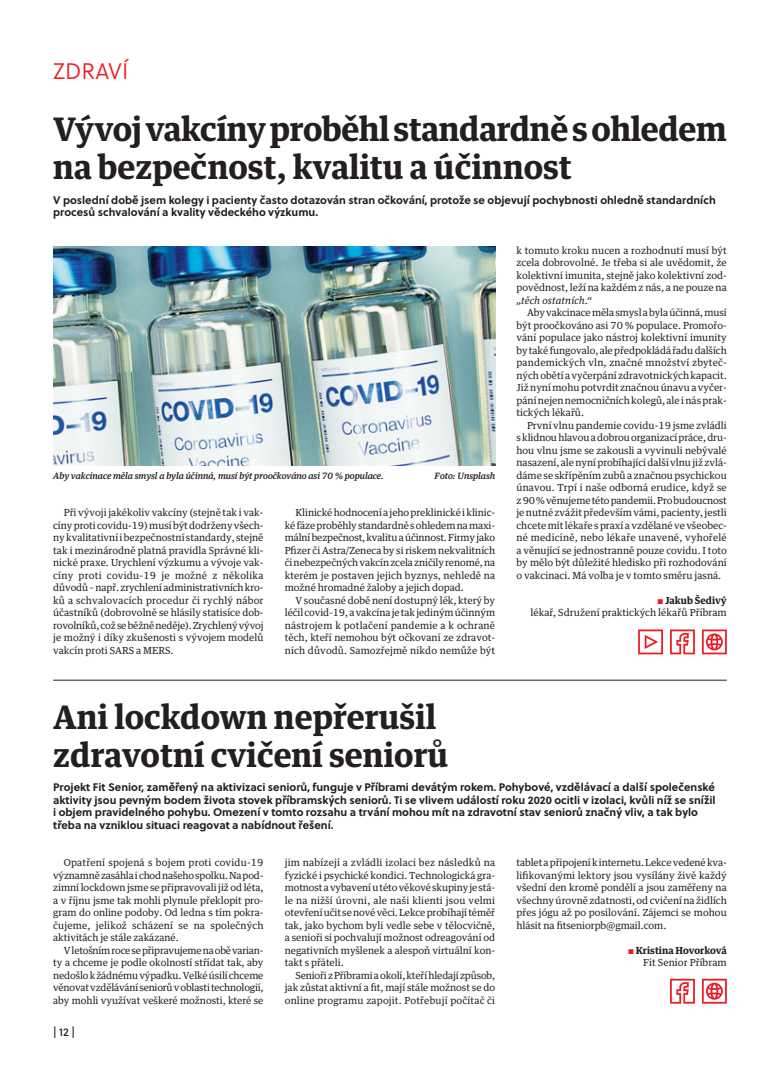
<style>
.page{position:relative;width:780px;height:1088px;background:#fff}
.page>*{position:absolute;margin:0;border:0;box-sizing:border-box;transform-origin:0 0}
.t1{font:700 32.5px/37.5px "Guardian Text Egyp";color:#231f20}
.t2{font:22.5px "Soleil Lt";color:#ed1c24}
.t3{font:11.25px "Soleil Bk";color:#231f20}
.t4{font:700 11px/12.5px "Soleil";color:#231f20}
.t5{font:9.75px/12.5px "Guardian Text Egyp";color:#231f20;text-align:justify}
.t6{font:700 9.75px/12.5px "Guardian Text Egyp";color:#231f20;text-align:right}
.t7{font:italic 9.75px "Guardian Text Egyp";letter-spacing:.015em;color:#231f20}
.t8{font:italic 500 8.75px "Guardian Text Egyp";color:#231f20}
.s1{font-family:"Soleil Bk";font-size:9.62px;color:#ed1c24}
.s2{font-weight:700}
.s3{font-family:"Soleil Bk";font-weight:400;font-size:9.62px;color:#ed1c24}
.s4{font-weight:400}
</style>
<div class="page">
<svg style="left:638px;top:629px;width:25px;height:25px"></svg>
<svg style="left:670px;top:629px;width:24px;height:25px"></svg>
<svg style="left:702px;top:629px;width:24px;height:25px"></svg>
<svg style="left:670px;top:979px;width:24px;height:24px"></svg>
<svg style="left:702px;top:979px;width:24px;height:24px"></svg>
<hr style="left:53px;top:680px;width:673px;height:1px;background:#231f20">
<img style="left:53px;top:247px;width:442px;height:218px">
<h2 class="t2" style="left:53px;top:58px;width:77px">ZDRAVÍ</h2>
<h1 class="t1" style="left:53px;top:113px;width:675px">Vývoj vakcíny proběhl standardně s ohledem na bezpečnost, kvalitu a účinnost</h1>
<p class="t4" style="left:53px;top:194px;width:664px">V poslední době jsem kolegy i pacienty často dotazován stran očkování, protože se objevují pochybnosti ohledně standardních procesů schvalování a kvality vědeckého výzkumu.</p>
<p class="t8" style="left:53px;top:472px;width:332px">Aby vakcinace měla smysl a byla účinná, musí být proočkováno asi 70 % populace.</p>
<p class="t8" style="left:434px;top:472px;width:62px">Foto: Unsplash</p>
<p class="t5" style="left:53px;top:507px;width:212px;text-indent:11px">Při vývoji jakékoliv vakcíny (stejně tak i vak&shy;cíny proti covidu-19) musí být dodrženy všech&shy;ny kvalitativní i bezpečnostní standardy, stejně tak i mezinárodně platná pravidla Správné kli&shy;nické praxe. Urychlení výzkumu a vývoje vak&shy;cíny proti covidu-19 je možné z několika důvodů – např. zrychlení administrativních kro&shy;ků a schvalovacích procedur či rychlý nábor účastníků (dobrovolně se hlásily statisíce dob&shy;rovolníků, což se běžně neděje). Zrychlený vývoj je možný i díky zkušenosti s vývojem modelů vakcín proti SARS a MERS.</p>
<p class="t5" style="left:285px;top:507px;width:212px;text-indent:11px">Klinické hodnocení a jeho preklinické i klinic&shy;ké fáze proběhly standardně s ohledem na maxi&shy;mální bezpečnost, kvalitu a účinnost. Firmy jako Pfizer či Astra/Zeneca by si riskem nekvalitních či nebezpečných vakcín zcela zničily renomé, na kterém je postaven jejich byznys, nehledě na možné hromadné žaloby a jejich dopad.</p>
<p class="t5" style="left:285px;top:595px;width:212px;text-indent:11px">V současné době není dostupný lék, který by léčil covid-19, a vakcína je tak jediným účinným nástrojem k potlačení pandemie a k ochraně těch, kteří nemohou být očkovaní ze zdravot&shy;ních důvodů. Samozřejmě nikdo nemůže být</p>
<p class="t5" style="left:516px;top:245px;width:212px">k tomuto kroku nucen a rozhodnutí musí být zcela dobrovolné. Je třeba si ale uvědomit, že kolektivní imunita, stejně jako kolektivní zod&shy;povědnost, leží na každém z nás, a ne pouze na</p>
<p class="t7" style="left:516px;top:296px;width:77px">„těch ostatních.“</p>
<p class="t5" style="left:516px;top:307px;width:212px;text-indent:11px">Aby vakcinace měla smysl a byla účinná, musí být proočkováno asi 70 % populace. Promořo&shy;vání populace jako nástroj kolektivní imunity by také fungovalo, ale předpokládá řadu dalších pandemických vln, značné množství zbyteč&shy;ných obětí a vyčerpání zdravotnických kapacit.<br>Již nyní mohu potvrdit značnou únavu a vyčer&shy;pání nejen nemocničních kolegů, ale i nás prak&shy;tických lékařů.</p>
<p class="t5" style="left:516px;top:420px;width:212px;text-indent:11px">První vlnu pandemie covidu-19 jsme zvládli s klidnou hlavou a dobrou organizací práce, dru&shy;hou vlnu jsme se zakousli a vyvinuli nebývalé nasazení, ale nyní probíhající další vlnu již zvlá&shy;dáme se skřípěním zubů a značnou psychickou únavou. Trpí i naše odborná erudice, když se z 90 % věnujeme této pandemii. Pro budoucnost je nutné zvážit především vámi, pacienty, jestli chcete mít lékaře s praxí a vzdělané ve všeobec&shy;né medicíně, nebo lékaře unavené, vyhořelé a věnující se jednostranně pouze covidu. I toto by mělo být důležité hledisko při rozhodování o vakcinaci. Má volba je v tomto směru jasná.</p>
<p class="t5" style="left:530px;top:595px;width:198px;text-align:right"><span class="s1">S</span> <span class="s2">Jakub Šedivý<br></span>lékař, Sdružení praktických lékařů Příbram</p>
<h1 class="t1" style="left:53px;top:701px;width:397px">Ani lockdown nepřerušil zdravotní cvičení seniorů</h1>
<p class="t4" style="left:53px;top:782px;width:663px">Projekt Fit Senior, zaměřený na aktivizaci seniorů, funguje v Příbrami devátým rokem. Pohybové, vzdělávací a další společenské aktivity jsou pevným bodem života stovek příbramských seniorů. Ti se vlivem událostí roku 2020 ocitli v izolaci, kvůli níž se snížil i objem pravidelného pohybu. Omezení v tomto rozsahu a trvání mohou mít na zdravotní stav seniorů značný vliv, a tak bylo třeba na vzniklou situaci reagovat a nabídnout řešení.</p>
<p class="t5" style="left:53px;top:857px;width:212px;text-indent:11px">Opatření spojená s bojem proti covidu-19 významně zasáhla ichod našeho spolku. Na pod&shy;zimní lockdown jsme se připravovali již od léta, a v říjnu jsme tak mohli plynule překlopit pro&shy;gram do online podoby. Od ledna s tím pokra&shy;čujeme, jelikož scházení se na společných aktivitách je stále zakázané.</p>
<p class="t5" style="left:53px;top:945px;width:212px;text-indent:11px">Vletošním roce se připravujeme na obě varian - ty a chceme je podle okolností střídat tak, aby nedošlo k žádnému výpadku. Velké úsilí chceme věnovat vzdělávání seniorů voblasti technologií, aby mohli využívat veškeré možnosti, které se</p>
<p class="t3" style="left:53px;top:1026px;width:23px">| 12 |</p>
<p class="t5" style="left:285px;top:857px;width:212px">jim nabízejí a zvládli izolaci bez následků na fyzické i psychické kondici. Technologická gra&shy;motnost a vybavení u této věkové skupiny je stá&shy;le na nižší úrovni, ale naši klienti jsou velmi otevření učit se nové věci. Lekce probíhají téměř tak, jako bychom byli vedle sebe v tělocvičně, a senioři si pochvalují možnost odreagování od negativních myšlenek a alespoň virtuální kon&shy;takt s přáteli.</p>
<p class="t5" style="left:285px;top:970px;width:212px;text-indent:11px">Senioři z Příbrami a okolí, kteří hledají způsob, jak zůstat aktivní a fit, mají stále možnost se do online programu zapojit. Potřebují počítač či</p>
<p class="t5" style="left:516px;top:857px;width:212px">tablet a připojení k internetu. Lekce vedené kva&shy;lifikovanými lektory jsou vysílány živě každý všední den kromě pondělí a jsou zaměřeny na všechny úrovně zdatnosti, od cvičení na židlích přes jógu až po posilování. Zájemci se mohou hlásit na fitseniorpb@gmail.com.</p>
<p class="t6" style="left:628px;top:944px;width:100px"><span class="s3">S</span> Kristina Hovorková<br><span class="s4">Fit Senior Příbram</span></p>
</div>
